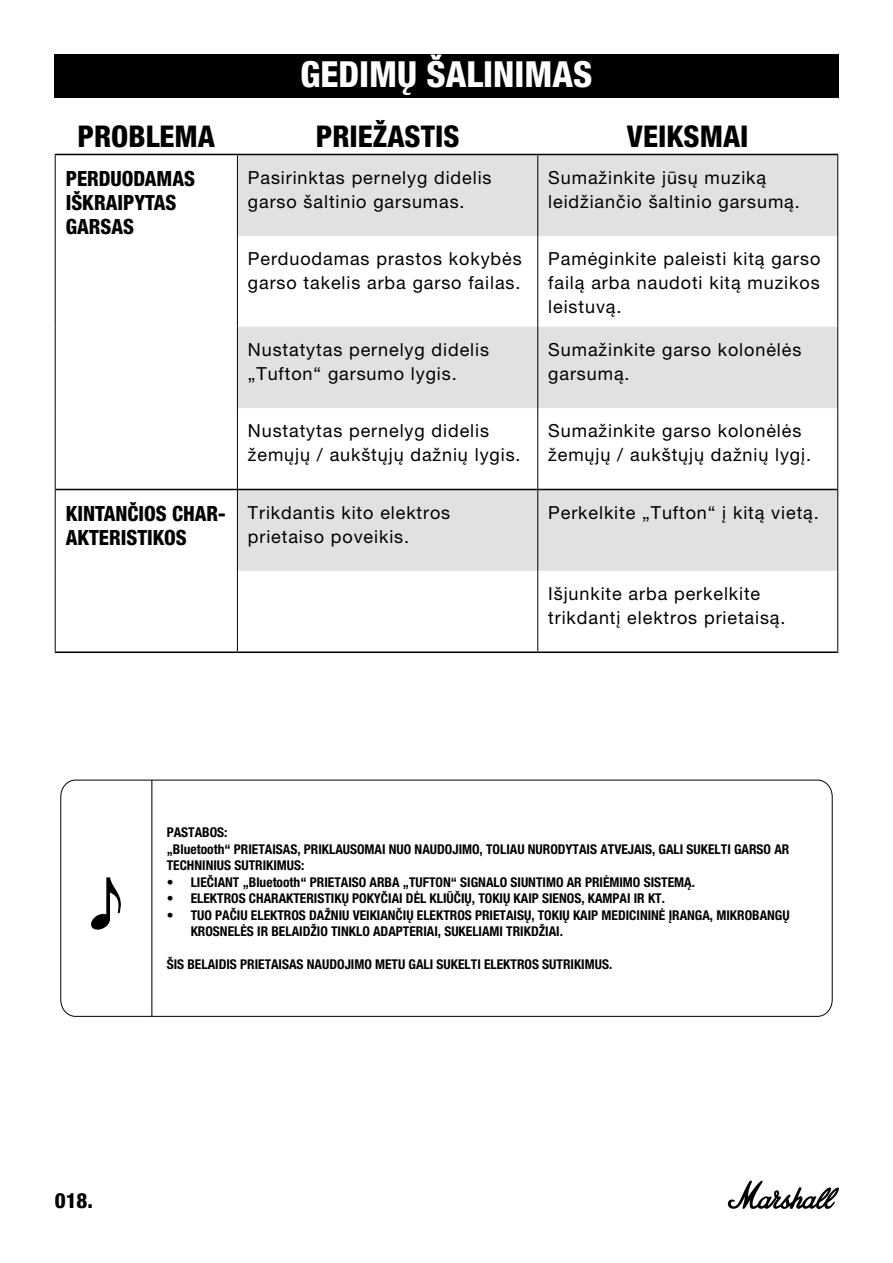
<style>
.page{position:relative;width:893px;height:1263px;background:#fff}
.page>*{position:absolute;margin:0;border:0;box-sizing:border-box;transform-origin:0 0}
.t1{font:800 condensed 36px "Helvetica Neue LT Pro";color:#fff}
.t2{font:800 condensed 30px "Helvetica Neue LT Pro";color:#000}
.t3{font:800 condensed 21px/24px "Helvetica Neue LT Pro";color:#000}
.t4{font:800 condensed 21px "Helvetica Neue LT Std";color:#000}
.t5{font:18px/24px "Helvetica Neue LT Pro";letter-spacing:.05em;color:#000}
.t6{font:700 condensed 13.5px/16.5px "Helvetica Neue LT Pro";color:#000}
</style>
<div class="page">
<svg style="left:727px;top:1180px;width:112px;height:29px"></svg>
<div style="left:54px;top:54px;width:785px;height:44px;background:#000"></div>
<svg style="left:238px;top:155px;width:599px;height:416px;fill:#e0e1e2"></svg>
<hr style="left:56px;top:489px;width:181px;height:1px;background:#000">
<hr style="left:55px;top:651px;width:182px;height:2px;background:#000">
<hr style="left:55px;top:154px;width:182px;height:1px;background:#000">
<hr style="left:237px;top:154px;width:301px;height:1px;background:#000">
<hr style="left:538px;top:154px;width:300px;height:1px;background:#000">
<hr style="left:238px;top:489px;width:299px;height:1px;background:#000">
<hr style="left:538px;top:489px;width:299px;height:1px;background:#000">
<hr style="left:237px;top:651px;width:301px;height:2px;background:#000">
<hr style="left:538px;top:651px;width:300px;height:2px;background:#000">
<hr style="left:55px;top:155px;width:1px;height:81px;background:#000">
<hr style="left:55px;top:236px;width:1px;height:91px;background:#000">
<hr style="left:55px;top:327px;width:1px;height:81px;background:#000">
<hr style="left:55px;top:408px;width:1px;height:81px;background:#000">
<hr style="left:55px;top:489px;width:1px;height:82px;background:#000">
<hr style="left:55px;top:571px;width:1px;height:80px;background:#000">
<hr style="left:237px;top:155px;width:1px;height:81px;background:#000">
<hr style="left:537px;top:155px;width:1px;height:81px;background:#000">
<hr style="left:837px;top:155px;width:1px;height:81px;background:#000">
<hr style="left:237px;top:236px;width:1px;height:91px;background:#000">
<hr style="left:537px;top:236px;width:1px;height:91px;background:#000">
<hr style="left:837px;top:236px;width:1px;height:91px;background:#000">
<hr style="left:237px;top:327px;width:1px;height:81px;background:#000">
<hr style="left:537px;top:327px;width:1px;height:81px;background:#000">
<hr style="left:837px;top:327px;width:1px;height:81px;background:#000">
<hr style="left:237px;top:408px;width:1px;height:81px;background:#000">
<hr style="left:537px;top:408px;width:1px;height:81px;background:#000">
<hr style="left:837px;top:408px;width:1px;height:81px;background:#000">
<hr style="left:237px;top:489px;width:1px;height:82px;background:#000">
<hr style="left:537px;top:489px;width:1px;height:82px;background:#000">
<hr style="left:837px;top:489px;width:1px;height:82px;background:#000">
<hr style="left:237px;top:571px;width:1px;height:80px;background:#000">
<hr style="left:537px;top:571px;width:1px;height:80px;background:#000">
<hr style="left:837px;top:571px;width:1px;height:80px;background:#000">
<svg style="left:60px;top:779px;width:773px;height:238px"></svg>
<svg style="left:90px;top:877px;width:33px;height:54px"></svg>
<hr style="left:151px;top:780px;width:1px;height:237px;background:#000">
<h1 class="t1" style="left:300px;top:52px;width:294px">GEDIMŲ ŠALINIMAS</h1>
<h2 class="t2" style="left:77px;top:117px;width:139px">PROBLEMA</h2>
<h2 class="t2" style="left:316px;top:117px;width:145px">PRIEŽASTIS</h2>
<h2 class="t2" style="left:627px;top:117px;width:123px">VEIKSMAI</h2>
<p class="t3" style="left:66px;top:166px;width:131px">PERDUODAMAS<br>IŠKRAIPYTAS<br>GARSAS</p>
<p class="t5" style="left:248px;top:165px;width:245px">Pasirinktas pernelyg didelis garso šaltinio garsumas.</p>
<p class="t5" style="left:548px;top:165px;width:253px">Sumažinkite jūsų muziką leidžiančio šaltinio garsumą.</p>
<p class="t5" style="left:248px;top:247px;width:275px">Perduodamas prastos kokybės garso takelis arba garso failas.</p>
<p class="t5" style="left:548px;top:247px;width:274px;text-align:justify">Pamėginkite paleisti kitą garso failą arba naudoti kitą muzikos leistuvą.</p>
<p class="t5" style="left:248px;top:337px;width:243px">Nustatytas pernelyg didelis „Tufton“ garsumo lygis.</p>
<p class="t5" style="left:548px;top:337px;width:255px">Sumažinkite garso kolonėlės garsumą.</p>
<p class="t5" style="left:248px;top:419px;width:274px">Nustatytas pernelyg didelis žemųjų / aukštųjų dažnių lygis.</p>
<p class="t5" style="left:548px;top:419px;width:264px">Sumažinkite garso kolonėlės žemųjų / aukštųjų dažnių lygį.</p>
<p class="t3" style="left:66px;top:501px;width:161px">KINTANČIOS CHAR-<br>AKTERISTIKOS</p>
<p class="t5" style="left:248px;top:500px;width:204px">Trikdantis kito elektros prietaiso poveikis.</p>
<p class="t5" style="left:548px;top:500px;width:272px">Perkelkite „Tufton“ į kitą vietą.</p>
<p class="t5" style="left:548px;top:582px;width:239px">Išjunkite arba perkelkite trikdantį elektros prietaisą.</p>
<p class="t6" style="left:167px;top:824px;width:624px">PASTABOS:<br>„Bluetooth“ PRIETAISAS, PRIKLAUSOMAI NUO NAUDOJIMO, TOLIAU NURODYTAIS ATVEJAIS, GALI SUKELTI GARSO AR<br>TECHNINIUS SUTRIKIMUS:</p>
<p class="t6" style="left:167px;top:873px;width:530px">• LIEČIANT „Bluetooth“ PRIETAISO ARBA „TUFTON“ SIGNALO SIUNTIMO AR PRIĖMIMO SISTEMĄ.</p>
<p class="t6" style="left:167px;top:890px;width:500px">• ELEKTROS CHARAKTERISTIKŲ POKYČIAI DĖL KLIŪČIŲ, TOKIŲ KAIP SIENOS, KAMPAI IR KT.</p>
<p class="t6" style="left:191px;top:906px;width:600px;text-indent:-24px">• TUO PAČIU ELEKTROS DAŽNIU VEIKIANČIŲ ELEKTROS PRIETAISŲ, TOKIŲ KAIP MEDICININĖ ĮRANGA, MIKROBANGŲ<br>KROSNELĖS IR BELAIDŽIO TINKLO ADAPTERIAI, SUKELIAMI TRIKDŽIAI.</p>
<p class="t6" style="left:167px;top:956px;width:447px">ŠIS BELAIDIS PRIETAISAS NAUDOJIMO METU GALI SUKELTI ELEKTROS SUTRIKIMUS.</p>
<p class="t4" style="left:55px;top:1187px;width:40px">018.</p>
</div>
